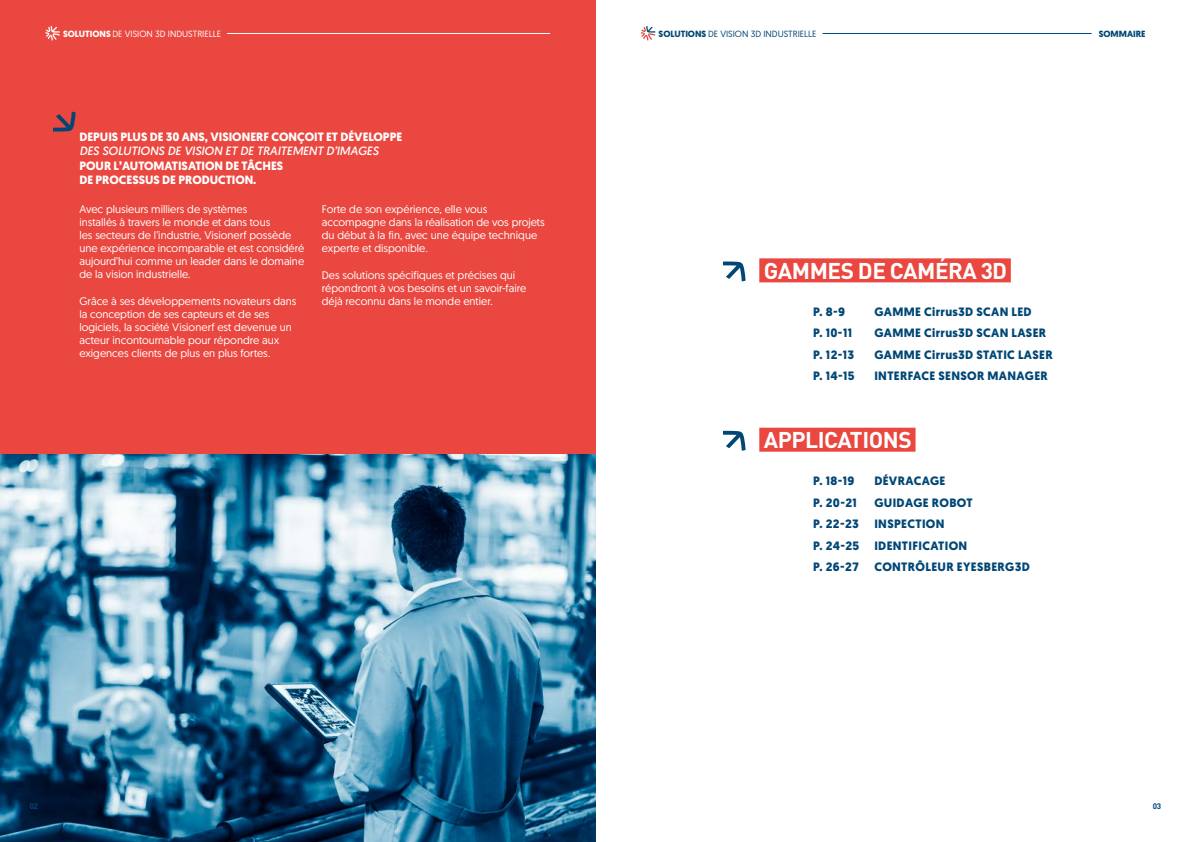
<style>
.page{position:relative;width:1191px;height:842px;background:#fff}
.page>*{position:absolute;margin:0;border:0;box-sizing:border-box;transform-origin:0 0}
.t1{font:700 22.6px "DIN Pro";letter-spacing:-.02em;color:#fff}
.t2{font:700 12.1px "Geomanist";letter-spacing:.03em;color:#004776}
.t3{font:700 12px/14px "Geomanist";color:#fff}
.t4{font:11px/13px "Geomanist";color:#fff}
.t5{font:9px "Geomanist";color:#004776}
.t6{font:9px "Geomanist";color:#fff}
.t7{font:700 9px "Geomanist";color:#004776}
.t8{font:700 8px "DIN Pro";color:#004776}
.s1{font-weight:700}
.s2{font-weight:400;font-style:italic}
</style>
<div class="page">
<div style="left:0;top:0;width:595px;height:842px;background:#e9473f"></div>
<img style="left:0;top:455px;width:595px;height:387px">
<svg style="left:641px;top:26px;width:14px;height:14px"></svg>
<hr style="left:822px;top:33px;width:269px;height:1px;background:#004776">
<hr style="left:227px;top:33px;width:323px;height:1px;background:#fff">
<svg style="left:45px;top:26px;width:15px;height:14px"></svg>
<svg style="left:53px;top:112px;width:23px;height:20px"></svg>
<div style="left:759px;top:258px;width:251px;height:24px;background:#e9473f"></div>
<div style="left:759px;top:428px;width:156px;height:24px;background:#e9473f"></div>
<svg style="left:723px;top:261px;width:22px;height:20px"></svg>
<svg style="left:723px;top:431px;width:22px;height:20px"></svg>
<p class="t6" style="left:63px;top:28px;width:159px"><span class="s1">SOLUTIONS</span> DE VISION 3D INDUSTRIELLE</p>
<p class="t3" style="left:79px;top:130px;width:324px">DEPUIS PLUS DE 30 ANS, VISIONERF CONÇOIT ET DÉVELOPPE <span class="s2">DES SOLUTIONS DE VISION ET DE TRAITEMENT D’IMAGES </span>POUR L’AUTOMATISATION DE TÂCHES<br>DE PROCESSUS DE PRODUCTION.</p>
<p class="t4" style="left:79px;top:202px;width:226px">Avec plusieurs milliers de systèmes<br>installés à travers le monde et dans tous<br>les secteurs de l’industrie, Visionerf possède une expérience incomparable et est considéré aujourd’hui comme un leader dans le domaine de la vision industrielle.</p>
<p class="t4" style="left:79px;top:294px;width:218px">Grâce à ses développements novateurs dans la conception de ses capteurs et de ses logiciels, la société Visionerf est devenue un acteur incontournable pour répondre aux exigences clients de plus en plus fortes.</p>
<p class="t4" style="left:322px;top:202px;width:224px">Forte de son expérience, elle vous accompagne dans la réalisation de vos projets du début à la fin, avec une équipe technique experte et disponible.</p>
<p class="t4" style="left:322px;top:268px;width:206px">Des solutions spécifiques et précises qui répondront à vos besoins et un savoir-faire déjà reconnu dans le monde entier.</p>
<p class="t5" style="left:658px;top:28px;width:159px"><span class="s1">SOLUTIONS</span> DE VISION 3D INDUSTRIELLE</p>
<p class="t7" style="left:1098px;top:28px;width:48px">SOMMAIRE</p>
<p class="t1" style="left:764px;top:252px;width:245px">GAMMES DE CAMÉRA 3D</p>
<p class="t2" style="left:813px;top:304px;width:33px">P. 8-9</p>
<p class="t2" style="left:874px;top:304px;width:159px">GAMME Cirrus3D SCAN LED</p>
<p class="t2" style="left:813px;top:325px;width:41px">P. 10-11</p>
<p class="t2" style="left:874px;top:325px;width:173px">GAMME Cirrus3D SCAN LASER</p>
<p class="t2" style="left:813px;top:346px;width:43px">P. 12-13</p>
<p class="t2" style="left:874px;top:346px;width:180px">GAMME Cirrus3D STATIC LASER</p>
<p class="t2" style="left:813px;top:368px;width:43px">P. 14-15</p>
<p class="t2" style="left:874px;top:368px;width:175px">INTERFACE SENSOR MANAGER</p>
<p class="t1" style="left:764px;top:421px;width:149px">APPLICATIONS</p>
<p class="t2" style="left:813px;top:473px;width:43px">P. 18-19</p>
<p class="t2" style="left:874px;top:473px;width:73px">DÉVRACAGE</p>
<p class="t2" style="left:813px;top:494px;width:45px">P. 20-21</p>
<p class="t2" style="left:874px;top:494px;width:100px">GUIDAGE ROBOT</p>
<p class="t2" style="left:813px;top:516px;width:47px">P. 22-23</p>
<p class="t2" style="left:874px;top:516px;width:72px">INSPECTION</p>
<p class="t2" style="left:813px;top:537px;width:47px">P. 24-25</p>
<p class="t2" style="left:874px;top:537px;width:94px">IDENTIFICATION</p>
<p class="t2" style="left:813px;top:559px;width:47px">P. 26-27</p>
<p class="t2" style="left:874px;top:559px;width:157px">CONTRÔLEUR EYESBERG3D</p>
<p class="t8" style="left:30px;top:800px;width:10px">02</p>
<p class="t8" style="left:1152px;top:800px;width:10px">03</p>
</div>
